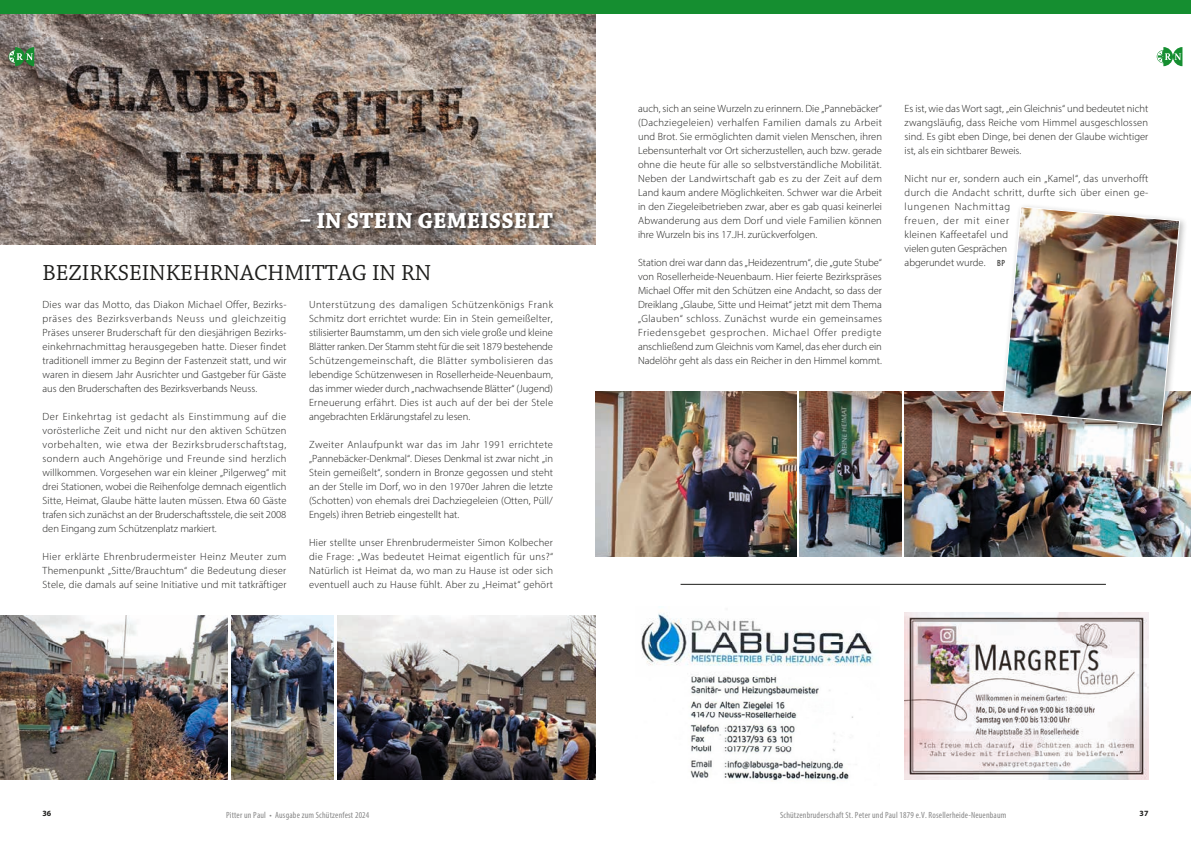
<style>
.page{position:relative;width:1191px;height:842px;background:#fff}
.page>*{position:absolute;margin:0;border:0;box-sizing:border-box;transform-origin:0 0}
.t1{font:23px "Chaparral Pro";color:#1d1d1b}
.t2{font:700 23px "Chaparral Pro";color:#fff}
.t3{font:300 10.5px/14px "Myriad Pro";color:#1d1d1b;text-align:justify}
.t4{font:300 10.5px/14px "Myriad Pro";letter-spacing:.03em;color:#1d1d1b}
.t5{font:condensed 9px "Myriad Pro";letter-spacing:.02em;color:#878787}
.t6{font:700 8px "Myriad Pro";color:#1d1d1b}
.s1{font-weight:400;font-stretch:condensed;font-size:9px}
</style>
<div class="page">
<img style="left:0;top:14px;width:595px;height:231px">
<img style="left:641px;top:613px;width:232px;height:168px">
<div style="left:860px;top:618px;width:18px;height:18px;background:#fff;border-radius:50%"></div>
<img style="left:904px;top:612px;width:244px;height:168px">
<hr style="left:680px;top:584px;width:426px;height:1px;background:#1d1d1b">
<img style="left:0;top:615px;width:227px;height:165px">
<img style="left:337px;top:615px;width:258px;height:165px">
<img style="left:231px;top:615px;width:102px;height:165px">
<img style="left:904px;top:392px;width:287px;height:164px">
<img style="left:799px;top:392px;width:102px;height:164px">
<img style="left:595px;top:392px;width:202px;height:164px">
<div style="left:999px;top:203px;width:188px;height:230px;background:#1d1d1b;opacity:.3"></div>
<img style="left:1002px;top:206px;width:178px;height:220px">
<div style="left:300px;top:212px;width:258px;height:22px;background:#1d1d1b;opacity:.7"></div>
<svg style="left:1156px;top:47px;width:26px;height:19px"></svg>
<svg style="left:9px;top:47px;width:25px;height:19px"></svg>
<div style="left:0;top:0;width:1191px;height:14px;background:#158e30"></div>
<h1 class="t2" style="left:300px;top:207px;width:255px">– IN STEIN GEMEISSELT</h1>
<h1 class="t1" style="left:43px;top:260px;width:390px">BEZIRKSEINKEHRNACHMITTAG IN RN</h1>
<p class="t3" style="left:43px;top:298px;width:245px">Dies war das Motto, das Diakon Michael Offer, Bezirks&shy;präses des Bezirksverbands Neuss und gleichzeitig Präses unserer Bruderschaft für den diesjährigen Bezirks&shy;einkehrnachmittag herausgegeben hatte. Dieser findet traditionell immer zu Beginn der Fastenzeit statt, und wir waren in diesem Jahr Ausrichter und Gastgeber für Gäste aus den Bruderschaften des Bezirksverbands Neuss.</p>
<p class="t3" style="left:43px;top:410px;width:245px">Der Einkehrtag ist gedacht als Einstimmung auf die vorösterliche Zeit und nicht nur den aktiven Schützen vorbehalten, wie etwa der Bezirksbruderschaftstag, sondern auch Angehörige und Freunde sind herzlich willkommen. Vorgesehen war ein kleiner „Pilgerweg“ mit drei Stationen, wobei die Reihenfolge demnach eigentlich Sitte, Heimat, Glaube hätte lauten müssen. Etwa 60 Gäste trafen sich zunächst an der Bruderschaftsstele, die seit 2008 den Eingang zum Schützenplatz markiert.</p>
<p class="t3" style="left:43px;top:550px;width:245px">Hier erklärte Ehrenbrudermeister Heinz Meuter zum Themenpunkt „Sitte/Brauchtum“ die Bedeutung dieser Stele, die damals auf seine Initiative und mit tatkräftiger</p>
<p class="t3" style="left:309px;top:298px;width:245px">Unterstützung des damaligen Schützenkönigs Frank Schmitz dort errichtet wurde: Ein in Stein gemeißelter, stilisierter Baumstamm, um den sich viele große und kleine Blätter ranken. Der Stamm steht für die seit 1879 bestehende Schützengemeinschaft, die Blätter symbolisieren das lebendige Schützenwesen in Rosellerheide-Neuenbaum, das immer wieder durch „nachwachsende Blätter“ (Jugend)<br>Erneuerung erfährt. Dies ist auch auf der bei der Stele angebrachten Erklärungstafel zu lesen.</p>
<p class="t3" style="left:309px;top:438px;width:245px">Zweiter Anlaufpunkt war das im Jahr 1991 errichtete „Pannebäcker-Denkmal“. Dieses Denkmal ist zwar nicht „in Stein gemeißelt“, sondern in Bronze gegossen und steht an der Stelle im Dorf, wo in den 1970er Jahren die letzte (Schotten) von ehemals drei Dachziegeleien (Otten, Püll/ Engels) ihren Betrieb eingestellt hat.</p>
<p class="t3" style="left:309px;top:536px;width:245px">Hier stellte unser Ehrenbrudermeister Simon Kolbecher die Frage: „Was bedeutet Heimat eigentlich für uns?“ Natürlich ist Heimat da, wo man zu Hause ist oder sich eventuell auch zu Hause fühlt. Aber zu „Heimat“ gehört</p>
<p class="t3" style="left:638px;top:102px;width:245px">auch, sich an seine Wurzeln zu erinnern. Die „Pannebäcker“ (Dachziegeleien) verhalfen Familien damals zu Arbeit und Brot. Sie ermöglichten damit vielen Menschen, ihren Lebensunterhalt vor Ort sicherzustellen, auch bzw. gerade ohne die heute für alle so selbstverständliche Mobilität.<br>Neben der Landwirtschaft gab es zu der Zeit auf dem Land kaum andere Möglichkeiten. Schwer war die Arbeit in den Ziegeleibetrieben zwar, aber es gab quasi keinerlei Abwanderung aus dem Dorf und viele Familien können ihre Wurzeln bis ins 17.JH. zurückverfolgen.</p>
<p class="t3" style="left:638px;top:256px;width:245px">Station drei war dann das „Heidezentrum“, die „gute Stube“ von Rosellerheide-Neuenbaum. Hier feierte Bezirkspräses Michael Offer mit den Schützen eine Andacht, so dass der Dreiklang „Glaube, Sitte und Heimat“ jetzt mit dem Thema „Glauben“ schloss. Zunächst wurde ein gemeinsames Friedensgebet gesprochen. Michael Offer predigte anschließend zum Gleichnis vom Kamel, das eher durch ein Nadelöhr geht als dass ein Reicher in den Himmel kommt.</p>
<p class="t3" style="left:904px;top:102px;width:245px">Es ist, wie das Wort sagt, „ein Gleichnis“ und bedeutet nicht zwangsläufig, dass Reiche vom Himmel ausgeschlossen sind. Es gibt eben Dinge, bei denen der Glaube wichtiger ist, als ein sichtbarer Beweis.</p>
<p class="t4" style="left:904px;top:172px;width:245px">Nicht nur er, sondern auch ein „Kamel“, das unverhofft durch die Andacht schritt, durfte sich über einen ge&shy;lungenen Nachmittag<br>freuen, der mit einer<br>kleinen Kaffeetafel und<br>vielen guten Gesprächen<br>abgerundet wurde. <span class="s1">BP</span></p>
<p class="t6" style="left:43px;top:808px;width:10px">36</p>
<p class="t5" style="left:226px;top:809px;width:145px">Pitter un Paul • Ausgabe zum Schützenfest 2024</p>
<p class="t5" style="left:780px;top:809px;width:228px">Schützenbruderschaft St. Peter und Paul 1879 e.V. Rosellerheide-Neuenbaum</p>
<p class="t6" style="left:1139px;top:808px;width:10px">37</p>
</div>
